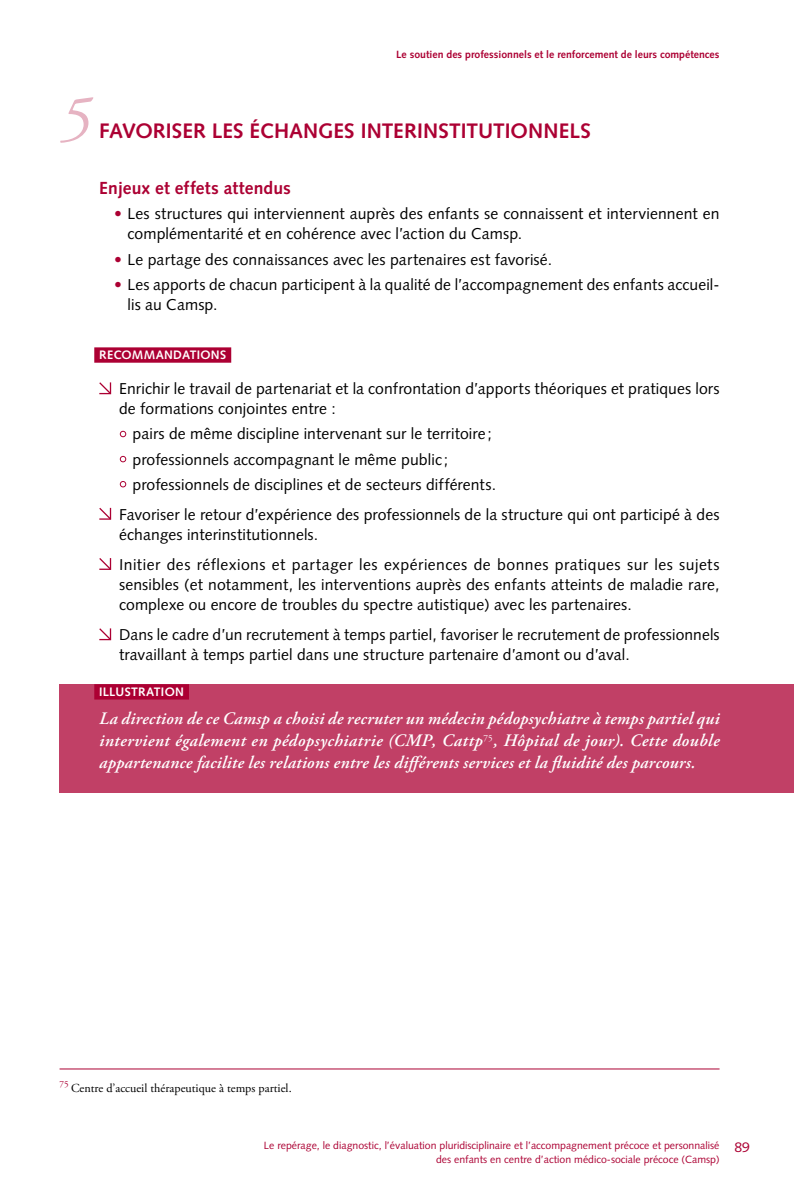
<style>
.page{position:relative;width:794px;height:1191px;background:#fff}
.page>*{position:absolute;margin:0;border:0;box-sizing:border-box;transform-origin:0 0}
.t1{font:italic 63px "Adobe Garamond Pro";color:#e6b3c2}
.t2{font:700 21px "Syntax";letter-spacing:.005em;color:#ac0033}
.t3{font:italic 600 17.5px/21.9px "Adobe Garamond Pro";letter-spacing:.015em;color:#fff;text-align:justify}
.t4{font:700 17.5px "Syntax";letter-spacing:.01em;color:#ac0033}
.t5{font:15.75px/20.1px "Syntax";letter-spacing:.005em;color:#000}
.t6{font:14px "Syntax";color:#ac0033}
.t7{font:12.25px "Adobe Garamond Pro";color:#000}
.t8{font:700 12.25px "Syntax";letter-spacing:.02em;color:#fff}
.t9{font:10.5px/14px "Syntax";color:#ac0033;text-align:right}
.t10{font:700 10.5px "Syntax";color:#ac0033}
.s1{color:#ac0033}
</style>
<div class="page">
<div style="left:94px;top:347px;width:137px;height:16px;background:#ac0033"></div>
<svg style="left:99px;top:382px;width:13px;height:13px"></svg>
<svg style="left:120px;top:431px;width:6px;height:6px"></svg>
<svg style="left:120px;top:456px;width:6px;height:6px"></svg>
<svg style="left:120px;top:481px;width:6px;height:6px"></svg>
<svg style="left:99px;top:507px;width:13px;height:13px"></svg>
<svg style="left:99px;top:558px;width:13px;height:12px"></svg>
<svg style="left:99px;top:628px;width:13px;height:13px"></svg>
<div style="left:60px;top:684px;width:734px;height:108px;background:#c14066"></div>
<div style="left:94px;top:684px;width:95px;height:15px;background:#ac0033"></div>
<hr style="left:60px;top:1068px;width:659px;height:1px;background:#ac0033">
<p class="t10" style="left:396px;top:48px;width:325px">Le soutien des professionnels et le renforcement de leurs compétences</p>
<p class="t1" style="left:60px;top:81px;width:33px">5</p>
<p class="t2" style="left:99px;top:119px;width:493px">FAVORISER LES ÉCHANGES INTERINSTITUTIONNELS</p>
<p class="t4" style="left:99px;top:178px;width:193px">Enjeux et effets attendus</p>
<p class="t5" style="left:127px;top:204px;width:593px;text-indent:-13px"><span class="s1">•</span> Les structures qui interviennent auprès des enfants se connaissent et interviennent en complémentarité et en cohérence avec l’action du Camsp.</p>
<p class="t5" style="left:114px;top:249px;width:439px"><span class="s1">•</span> Le partage des connaissances avec les partenaires est favorisé.</p>
<p class="t5" style="left:127px;top:274px;width:593px;text-indent:-13px"><span class="s1">•</span> Les apports de chacun participent à la qualité de l’accompagnement des enfants accueil&shy;lis au Camsp.</p>
<p class="t8" style="left:99px;top:348px;width:128px">RECOMMANDATIONS</p>
<p class="t5" style="left:119px;top:379px;width:602px">Enrichir le travail de partenariat et la confrontation d’apports théoriques et pratiques lors de formations conjointes entre :</p>
<p class="t5" style="left:132px;top:421px;width:365px;line-height:25px">pairs de même discipline intervenant sur le territoire; professionnels accompagnant le même public ; professionnels de disciplines et de secteurs différents.</p>
<p class="t5" style="left:119px;top:504px;width:602px">Favoriser le retour d’expérience des professionnels de la structure qui ont participé à des échanges interinstitutionnels.</p>
<p class="t5" style="left:119px;top:554px;width:602px;text-align:justify">Initier des réflexions et partager les expériences de bonnes pratiques sur les sujets sensibles (et notamment, les interventions auprès des enfants atteints de maladie rare, complexe ou encore de troubles du spectre autistique) avec les partenaires.</p>
<p class="t5" style="left:119px;top:625px;width:602px">Dans le cadre d’un recrutement à temps partiel, favoriser le recrutement de professionnels travaillant à temps partiel dans une structure partenaire d’amont ou d’aval.</p>
<p class="t8" style="left:99px;top:685px;width:86px">ILLUSTRATION</p>
<p class="t3" style="left:99px;top:708px;width:622px">La direction de ce Camsp a choisi de recruter un médecin pédopsychiatre à temps partiel qui intervient également en pédopsychiatrie (CMP, Cattp<sup>75</sup>, Hôpital de jour). Cette double appartenance facilite les relations entre les différents services et la fluidité des parcours.</p>
<p class="t7" style="left:60px;top:1080px;width:234px"><sup>75</sup> Centre d’accueil thérapeutique à temps partiel.</p>
<p class="t9" style="left:264px;top:1138px;width:457px">Le repérage, le diagnostic, l’évaluation pluridisciplinaire et l’accompagnement précoce et personnalisé des enfants en centre d’action médico-sociale précoce (Camsp)</p>
<p class="t6" style="left:734px;top:1138px;width:17px">89</p>
</div>
